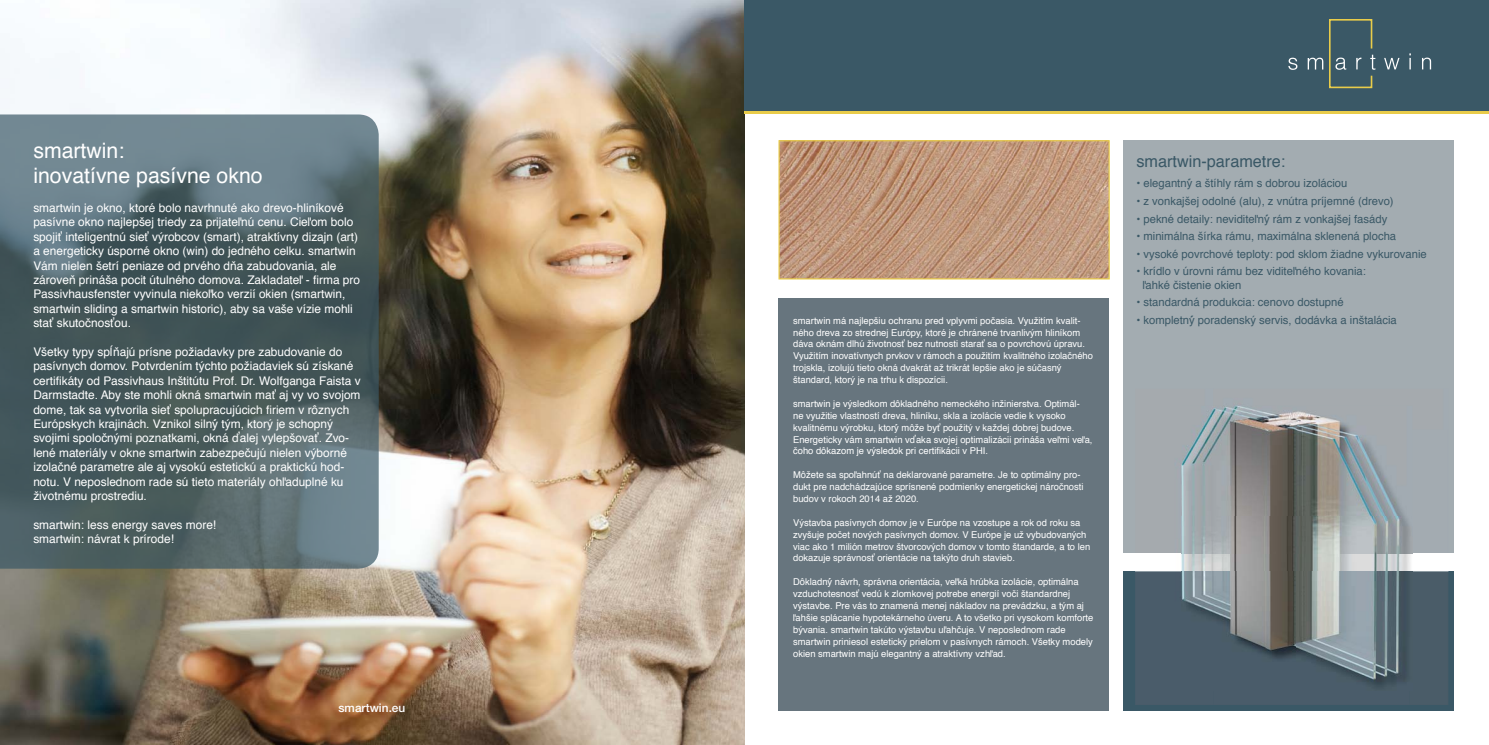
<style>
.page{position:relative;width:1489px;height:745px;background:#fff}
.page>*{position:absolute;margin:0;border:0;box-sizing:border-box;transform-origin:0 0}
.t1{font:21.25px/25px "Helvetica";color:#fff}
.t2{font:16.25px "Helvetica";color:#3a5866}
.t3{font:11.88px/14.4px "Helvetica";color:#fff}
.t4{font:500 11.88px "Helvetica Neue";color:#fff}
.t5{font:11.25px/13.8px "Helvetica";color:#3a5866}
.t6{font:9.38px/11.9px "Helvetica";color:#fff}
</style>
<div class="page">
<img style="left:0;top:0;width:744px;height:744px">
<svg style="left:0;top:114px;width:379px;height:454px;background:#52656a"></svg>
<img style="left:780px;top:142px;width:327px;height:135px">
<div style="left:778px;top:140px;width:331px;height:139px;border:1px solid #e9cc4a"></div>
<div style="left:778px;top:298px;width:330px;height:412px;background:#67757e"></div>
<div style="left:744px;top:0;width:744px;height:111px;background:#3a5866"></div>
<hr style="left:744px;top:111px;width:744px;height:2px;background:#e9cc4a">
<svg style="left:1288px;top:58px;width:9px;height:12px"></svg>
<svg style="left:1384px;top:58px;width:15px;height:11px"></svg>
<svg style="left:1409px;top:53px;width:1px;height:16px"></svg>
<svg style="left:1422px;top:58px;width:8px;height:11px"></svg>
<svg style="left:1307px;top:19px;width:68px;height:70px"></svg>
<div style="left:1123px;top:571px;width:330px;height:139px;background:#3a5866"></div>
<div style="left:1123px;top:141px;width:330px;height:411px;background:#a3acb1"></div>
<div style="left:1135px;top:571px;width:78px;height:133px;background:#4a5c6a"></div>
<div style="left:1409px;top:571px;width:39px;height:133px;background:#4a5c68"></div>
<div style="left:1213px;top:690px;width:196px;height:14px;background:#4a5c6a"></div>
<img style="left:1219px;top:690px;width:193px;height:1px">
<img style="left:1181px;top:406px;width:231px;height:284px">
<h1 class="t1" style="left:33px;top:139px;width:231px">smartwin:<br>inovatívne pasívne okno</h1>
<p class="t3" style="left:33px;top:201px;width:328px">smartwin je okno, ktoré bolo navrhnuté ako drevo-hliníkové pasívne okno najlepšej triedy za prijateľnú cenu. Cieľom bolo spojiť inteligentnú sieť výrobcov (smart), atraktívny dizajn (art) a energeticky úsporné okno (win) do jedného celku. smartwin Vám nielen šetrí peniaze od prvého dňa zabudovania, ale zároveň prináša pocit útulného domova. Zakladateľ - firma pro Passivhausfenster vyvinula niekoľko verzií okien (smartwin, smartwin sliding a smartwin historic), aby sa vaše vízie mohli stať skutočnosťou.</p>
<p class="t3" style="left:33px;top:345px;width:329px">Všetky typy spĺňajú prísne požiadavky pre zabudovanie do pasívnych domov. Potvrdením týchto požiadaviek sú získané certifikáty od Passivhaus Inštitútu Prof. Dr. Wolfganga Faista v Darmstadte. Aby ste mohli okná smartwin mať aj vy vo svojom dome, tak sa vytvorila sieť spolupracujúcich firiem v rôznych Európskych krajinách. Vznikol silný́tým, ktorý je schopný svojimi spoločnými poznatkami, okná ďalej vylepšovať. Zvo&shy;lené materiály v okne smartwin zabezpečujú nielen výborné izolačné parametre ale aj vysokú estetickú a praktickú hod&shy;notu. V neposlednom rade sú tieto materiály ohľaduplné ku životnému prostrediu.</p>
<p class="t3" style="left:33px;top:517px;width:184px">smartwin: less energy saves more! smartwin: návrat k prírode!</p>
<p class="t4" style="left:338px;top:699px;width:68px">smartwin.eu</p>
<p class="t6" style="left:793px;top:314px;width:301px">smartwin má najlepšiu ochranu pred vplyvmi počasia. Využitím kvalit&shy;ného dreva zo strednej Európy, ktoré je chránené trvanlivým hliníkom dáva oknám dlhú životnosť bez nutnosti starať sa o povrchovú úpravu.<br>Využitím inovatívnych prvkov v rámoch a použitím kvalitného izolačného trojskla, izolujú tieto okná dvakrát až trikrát lepšie ako je súčasný štandard, ktorý je na trhu k dispozícii.</p>
<p class="t6" style="left:793px;top:397px;width:301px">smartwin je výsledkom dôkladného nemeckého inžinierstva. Optimál&shy;ne využitie vlastností dreva, hliníku, skla a izolácie vedie k vysoko kvalitnému výrobku, ktorý́môže byť použitý v každej dobrej budove.<br>Energeticky vám smartwin vďaka svojej optimalizácii prináša veľmi veľa, čoho dôkazom je výsledok pri certifikácii v PHI.</p>
<p class="t6" style="left:793px;top:469px;width:292px">Môžete sa spoľahnúť na deklarované parametre. Je to optimálny pro&shy;dukt pre nadchádzajúce sprísnené podmienky energetickej náročnosti budov v rokoch 2014 až 2020.</p>
<p class="t6" style="left:793px;top:516px;width:298px">Výstavba pasívnych domov je v Európe na vzostupe a rok od roku sa zvyšuje počet nových pasívnych domov. V Európe je už vybudovaných viac ako 1 milión metrov štvorcových domov v tomto štandarde, a to len dokazuje správnosť orientácie na takýto druh stavieb.</p>
<p class="t6" style="left:793px;top:576px;width:302px">Dôkladný́návrh, správna orientácia, veľká hrúbka izolácie, optimálna vzduchotesnosť vedú k zlomkovej potrebe energií voči štandardnej výstavbe. Pre vás to znamená menej nákladov na prevádzku, a tým aj ľahšie splácanie hypotekárneho úveru. A to všetko pri vysokom komforte bývania. smartwin takúto výstavbu uľahčuje. V neposlednom rade smartwin priniesol estetický prielom v pasívnych rámoch. Všetky modely okien smartwin majú elegantný a atraktívny vzhľad.</p>
<h2 class="t2" style="left:1136px;top:148px;width:150px">smartwin-parametre:</h2>
<p class="t5" style="left:1136px;top:177px;width:212px">• elegantný́a štíhly rám s dobrou izoláciou</p>
<p class="t5" style="left:1136px;top:194px;width:259px">• z vonkajšej odolné (alu), z vnútra príjemné (drevo)</p>
<p class="t5" style="left:1136px;top:212px;width:252px">• pekné detaily: neviditeľný́rám z vonkajšej fasády</p>
<p class="t5" style="left:1136px;top:229px;width:261px">• minimálna šírka rámu, maximálna sklenená plocha</p>
<p class="t5" style="left:1136px;top:247px;width:292px">• vysoké povrchové teploty: pod sklom žiadne vykurovanie</p>
<p class="t5" style="left:1142px;top:264px;width:225px;text-indent:-6px">• krídlo v úrovni rámu bez viditeľného kovania: ľahké čistenie okien</p>
<p class="t5" style="left:1136px;top:296px;width:209px">• standardná produkcia: cenovo dostupné</p>
<p class="t5" style="left:1136px;top:313px;width:262px">• kompletný́poradenský servis, dodávka a inštalácia</p>
</div>
